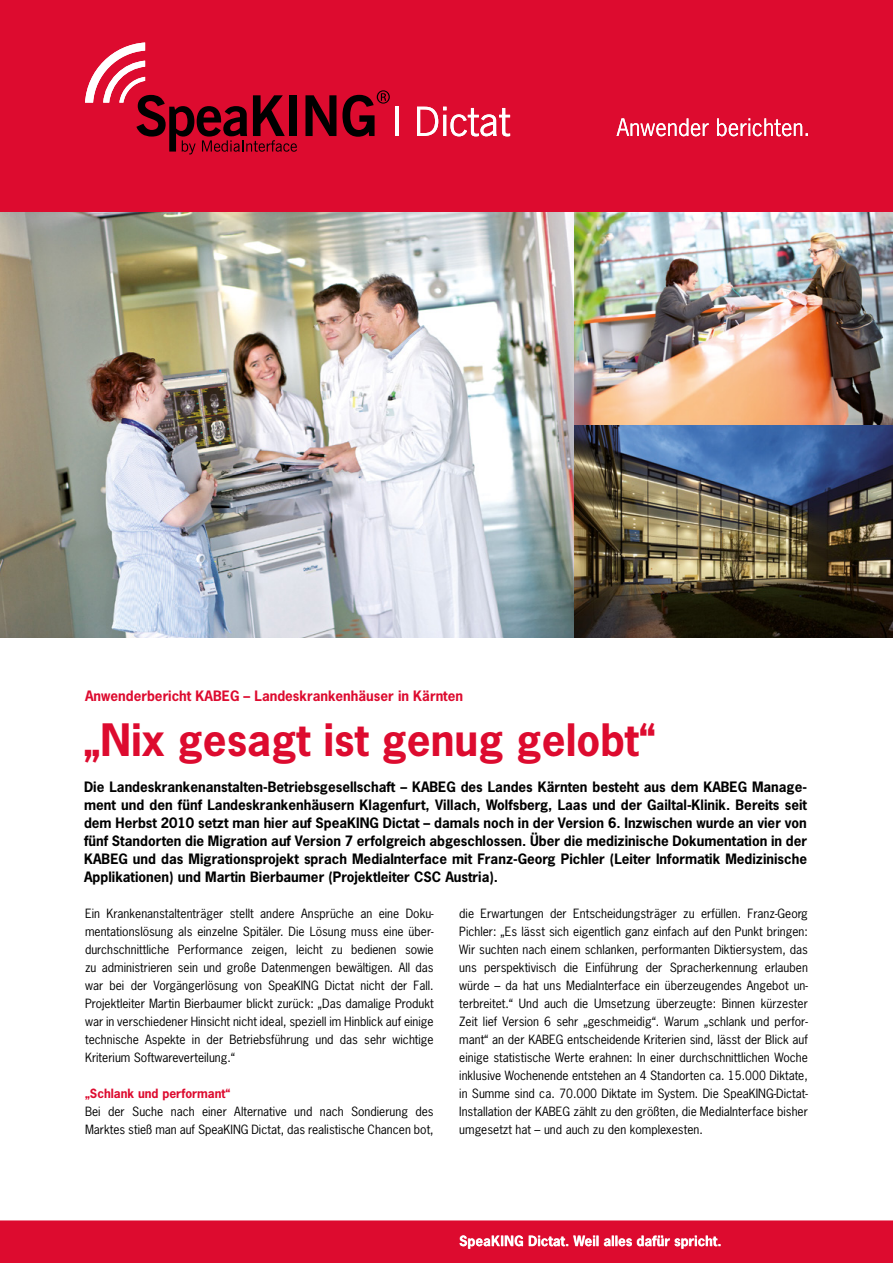
<style>
.page{position:relative;width:893px;height:1263px;background:#fff}
.page>*{position:absolute;margin:0;border:0;box-sizing:border-box;transform-origin:0 0}
.t1{font:700 42px "News Gothic LT";color:#dd0b2f}
.t2{font:700 13.5px/18px "News Gothic LT";color:#000;text-align:justify}
.t3{font:700 13.5px "News Gothic LT";color:#dd0b2f}
.t4{font:700 13.5px "News Gothic LT";color:#fff}
.t5{font:12px/18px "News Gothic LT";color:#000;text-align:justify}
.t6{font:700 12px "News Gothic LT";color:#dd0b2f}
</style>
<div class="page">
<div style="left:0;top:0;width:893px;height:213px;background:#dd0b2f"></div>
<hr style="left:395px;top:107px;width:3px;height:29px;background:#fff">
<svg style="left:417px;top:107px;width:93px;height:29px"></svg>
<svg style="left:305px;top:95px;width:31px;height:41px"></svg>
<svg style="left:85px;top:43px;width:212px;height:111px;background:#bd1633"></svg>
<svg style="left:342px;top:90px;width:48px;height:47px;background:#8f071e"></svg>
<svg style="left:617px;top:118px;width:191px;height:18px"></svg>
<img style="left:0;top:213px;width:893px;height:425px">
<svg style="left:0;top:1220px;width:893px;height:43px;background:#de1437"></svg>
<p class="t3" style="left:85px;top:687px;width:380px">Anwenderbericht KABEG – Landeskrankenhäuser in Kärnten</p>
<h1 class="t1" style="left:83px;top:712px;width:574px">„Nix gesagt ist genug gelobt“</h1>
<p class="t2" style="left:84px;top:778px;width:724px">Die Landeskrankenanstalten-Betriebsgesellschaft – KABEG des Landes Kärnten besteht aus dem KABEG Manage&shy;ment und den fünf Landeskrankenhäusern Klagenfurt, Villach, Wolfsberg, Laas und der Gailtal-Klinik. Bereits seit dem Herbst 2010 setzt man hier auf SpeaKING Dictat – damals noch in der Version 6. Inzwischen wurde an vier von fünf Standorten die Migration auf Version 7 erfolgreich abgeschlossen. Über die medizinische Dokumentation in der KABEG und das Migrationsprojekt sprach MediaInterface mit Franz-Georg Pichler (Leiter Informatik Medizinische Applikationen) und Martin Bierbaumer (Projektleiter CSC Austria).</p>
<p class="t5" style="left:85px;top:904px;width:350px">Ein Krankenanstaltenträger stellt andere Ansprüche an eine Doku&shy;mentationslösung als einzelne Spitäler. Die Lösung muss eine über&shy;durchschnittliche Performance zeigen, leicht zu bedienen sowie zu administrieren sein und große Datenmengen bewältigen. All das war bei der Vorgängerlösung von SpeaKING Dictat nicht der Fall.<br>Projektleiter Martin Bierbaumer blickt zurück: „Das damalige Produkt war in verschiedener Hinsicht nicht ideal, speziell im Hinblick auf einige technische Aspekte in der Betriebsführung und das sehr wichtige Kriterium Softwareverteilung.“</p>
<p class="t6" style="left:85px;top:1086px;width:147px">„Schlank und performant“</p>
<p class="t5" style="left:85px;top:1102px;width:350px">Bei der Suche nach einer Alternative und nach Sondierung des<br>Marktes stieß man auf SpeaKING Dictat, das realistische Chancen bot,</p>
<p class="t5" style="left:459px;top:904px;width:350px">die Erwartungen der Entscheidungsträger zu erfüllen. Franz-Georg Pichler: „Es lässt sich eigentlich ganz einfach auf den Punkt bringen:<br>Wir suchten nach einem schlanken, performanten Diktiersystem, das uns perspektivisch die Einführung der Spracherkennung erlauben würde – da hat uns MediaInterface ein überzeugendes Angebot un&shy;terbreitet.“ Und auch die Umsetzung überzeugte: Binnen kürzester Zeit lief Version 6 sehr „geschmeidig“. Warum „schlank und perfor&shy;mant“ an der KABEG entscheidende Kriterien sind, lässt der Blick auf einige statistische Werte erahnen: In einer durchschnittlichen Woche inklusive Wochenende entstehen an 4 Standorten ca. 15.000 Diktate, in Summe sind ca. 70.000 Diktate im System. Die SpeaKING-Dictat-Installation der KABEG zählt zu den größten, die MediaInterface bisher umgesetzt hat – und auch zu den komplexesten.</p>
<p class="t4" style="left:459px;top:1232px;width:264px">SpeaKING Dictat. Weil alles dafür spricht.</p>
</div>
